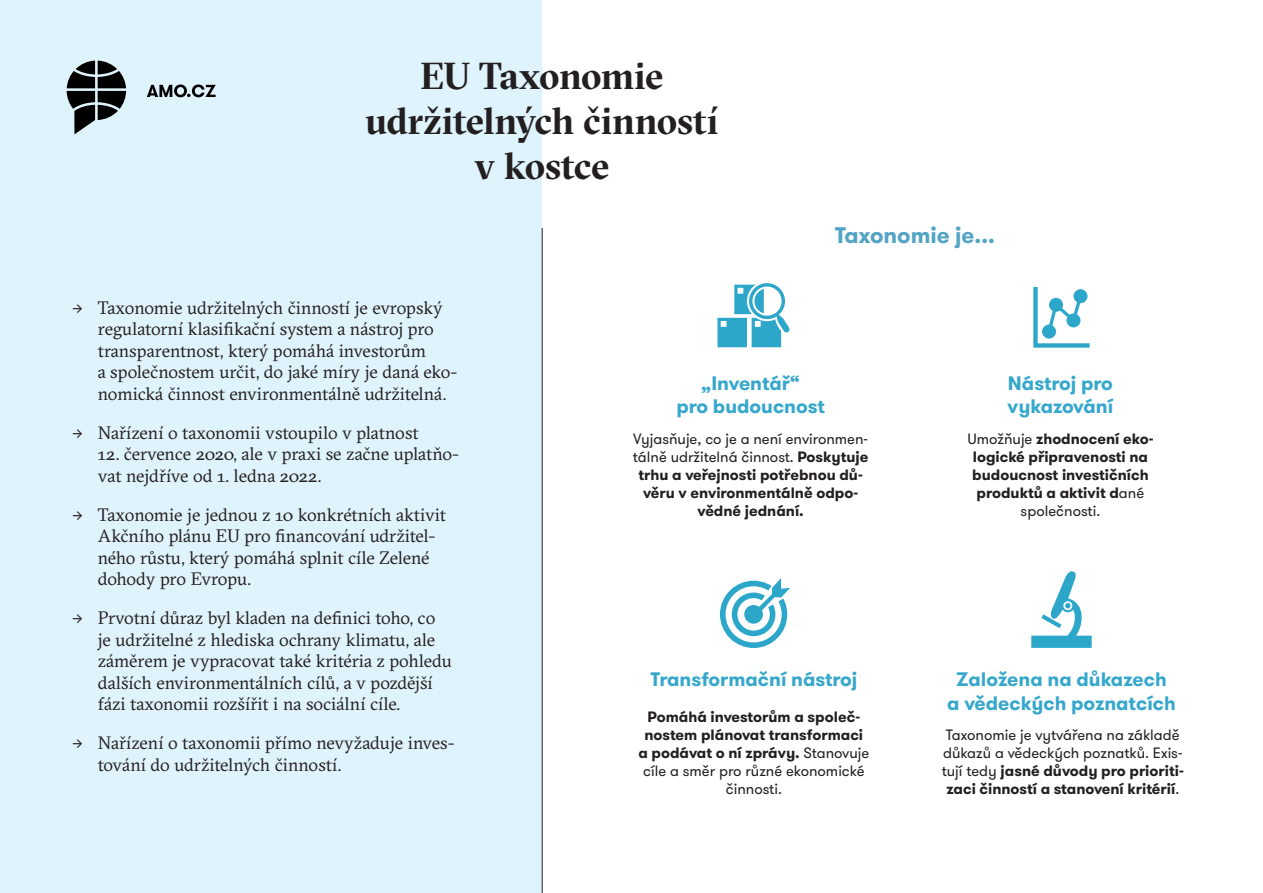
<style>
.page{position:relative;width:1263px;height:893px;background:#fff}
.page>*{position:absolute;margin:0;border:0;box-sizing:border-box;transform-origin:0 0}
.t1{font:700 37.5px/45px "GT Sectra Fine";letter-spacing:-.01em;color:#231f20;text-align:center}
.t2{font:700 22.5px "GT Walsheim Pro";color:#52a3c4}
.t3{font:700 19.5px/23.4px "GT Walsheim Pro";color:#36a7cc;text-align:center}
.t4{font:18px/21.6px "GT Sectra";letter-spacing:-.005em;color:#231f20}
.t5{font:700 15px/18px "GT Walsheim Pro";color:#231f20;text-align:center}
.t6{font:15px/18px "GT Walsheim Pro";color:#231f20;text-align:center}
.s1{font-family:"GT Sectra Fine";font-weight:700}
.s2{font-weight:400}
.s3{font-weight:700}
</style>
<div class="page">
<div style="left:0;top:0;width:542px;height:893px;background:#dff3fc"></div>
<svg style="left:147px;top:85px;width:69px;height:12px"></svg>
<svg style="left:67px;top:61px;width:59px;height:73px"></svg>
<hr style="left:542px;top:228px;width:1px;height:665px;background:#231f20">
<svg style="left:717px;top:283px;width:73px;height:64px"></svg>
<svg style="left:1033px;top:287px;width:57px;height:61px"></svg>
<div style="left:746px;top:607px;width:15px;height:15px;background:#2ca7ca;border-radius:50%"></div>
<div style="left:744px;top:605px;width:19px;height:19px;border:3px solid #2ca7ca;border-radius:50%"></div>
<div style="left:732px;top:593px;width:43px;height:43px;border:6px solid #2ca7ca;border-radius:50%"></div>
<div style="left:720px;top:581px;width:67px;height:67px;border:6px solid #2ca7ca;border-radius:50%"></div>
<svg style="left:756px;top:578px;width:34px;height:34px"></svg>
<svg style="left:1038px;top:571px;width:46px;height:65px"></svg>
<div style="left:1064px;top:602px;width:7px;height:7px;background:#2ca7ca;border-radius:50%"></div>
<div style="left:1063px;top:601px;width:9px;height:9px;border:2px solid #fff;border-radius:50%"></div>
<div style="left:1037px;top:636px;width:48px;height:12px;background:#2ca7ca"></div>
<h1 class="t1" style="left:366px;top:52px;width:354px">EU Taxonomie udržitelných činností v kostce</h1>
<p class="t2" style="left:835px;top:220px;width:161px">Taxonomie je...</p>
<p class="t4" style="left:98px;top:297px;width:361px;text-indent:-26px"><span class="s1">→</span> Taxonomie udržitelných činností je evropský regulatorní klasifikační system a nástroj pro transparentnost, který pomáhá investorům<br>a společnostem určit, do jaké míry je daná eko&shy;nomická činnost environmentálně udržitelná.</p>
<p class="t4" style="left:72px;top:422px;width:348px"><span class="s1">→</span> Nařízení o taxonomii vstoupilo v platnost</p>
<p class="t4" style="left:98px;top:443px;width:363px">12. července 2020, ale v praxi se začne uplatňo&shy;vat nejdříve od 1. ledna 2022.</p>
<p class="t4" style="left:98px;top:503px;width:350px;text-indent:-26px"><span class="s1">→</span> Taxonomie je jednou z 10 konkrétních aktivit Akčního plánu EU pro financování udržitel&shy;ného růstu, který pomáhá splnit cíle Zelené dohody pro Evropu.</p>
<p class="t4" style="left:98px;top:607px;width:356px;text-indent:-26px"><span class="s1">→</span> Prvotní důraz byl kladen na definici toho, co je udržitelné z hlediska ochrany klimatu, ale záměrem je vypracovat také kritéria z pohledu dalších environmentálních cílů, a v pozdější fázi taxonomii rozšířit i na sociální cíle.</p>
<p class="t4" style="left:98px;top:732px;width:358px;text-indent:-26px"><span class="s1">→</span> Nařízení o taxonomii přímo nevyžaduje inves&shy;tování do udržitelných činností.</p>
<p class="t3" style="left:676px;top:372px;width:150px">„Inventář“<br>pro budoucnost</p>
<p class="t5" style="left:633px;top:430px;width:237px"><span class="s2">Vyjasňuje, co je a není environmen&shy;tálně udržitelná činnost.</span> Poskytuje trhu a veřejnosti potřebnou dů&shy;věru v environmentálně odpo&shy;vědné jednání.</p>
<p class="t3" style="left:1008px;top:372px;width:107px;text-align:left">Nástroj pro vykazování</p>
<p class="t5" style="left:967px;top:430px;width:187px"><span class="s2">Umožňuje</span> zhodnocení eko&shy;logické připravenosti na budoucnost investičních produktů a aktivit d<span class="s2">ané společnosti.</span></p>
<p class="t3" style="left:650px;top:668px;width:209px">Transformační nástroj</p>
<p class="t3" style="left:947px;top:668px;width:230px">Založena na důkazech<br>a vědeckých poznatcích</p>
<p class="t5" style="left:638px;top:708px;width:233px">Pomáhá investorům a společ&shy;nostem plánovat transformaci a podávat o ní zprávy. <span class="s2">Stanovuje cíle a směr pro různé ekonomické činnosti.</span></p>
<p class="t6" style="left:942px;top:726px;width:243px">Taxonomie je vytvářena na základě důkazů a vědeckých poznatků. Exis&shy;tují tedy <span class="s3">jasné důvody pro prioriti&shy;zaci činností a stanovení kritérií</span>.</p>
</div>
